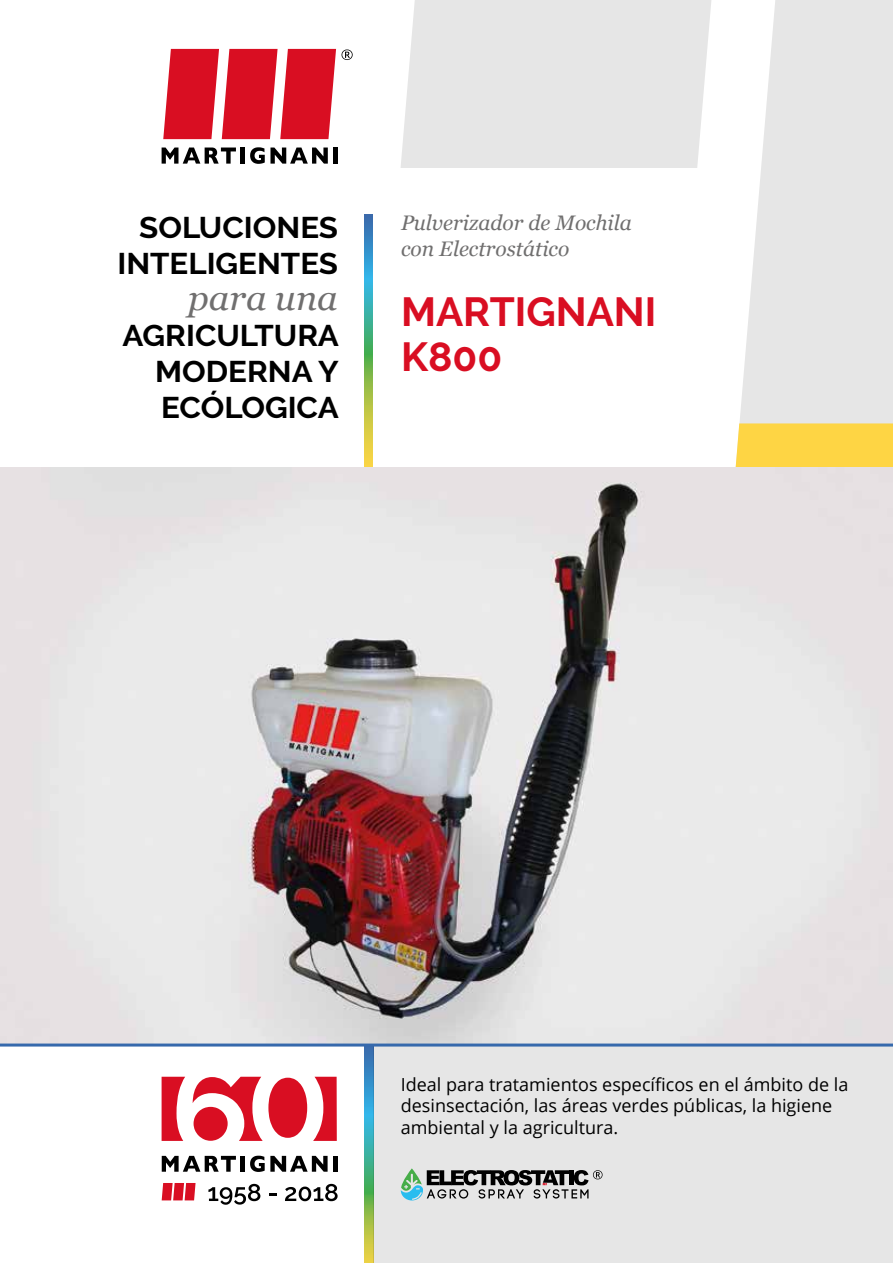
<style>
.page{position:relative;width:893px;height:1263px;background:#fff}
.page>*{position:absolute;margin:0;border:0;box-sizing:border-box;transform-origin:0 0}
.t1{font:700 40.5px/45px "Raleway";color:#d90e22}
.t2{font:italic 34.35px "Georgia";color:#706f6f;scale:1.05 1}
.t3{font:700 29.85px/35.8px "Raleway";color:#000;text-align:right;scale:1.05 1}
.t4{font:italic 21px/25.2px "Georgia";color:#706f6f}
.t5{font:18px/21.6px "Open Sans";color:#000}
</style>
<div class="page">
<svg style="left:735px;top:0;width:158px;height:467px;background:#e9e9e9"></svg>
<svg style="left:370px;top:0;width:341px;height:215px;background:#e9e9e9"></svg>
<svg style="left:162px;top:148px;width:74px;height:16px"></svg>
<hr style="left:241px;top:148px;width:4px;height:16px;background:#000">
<svg style="left:250px;top:147px;width:78px;height:17px"></svg>
<hr style="left:334px;top:148px;width:4px;height:16px;background:#000">
<svg style="left:163px;top:49px;width:190px;height:90px"></svg>
<svg style="left:365px;top:215px;width:8px;height:252px;background:#70b181"></svg>
<div style="left:373px;top:168px;width:357px;height:299px;background:#fff"></div>
<div style="left:736px;top:423px;width:157px;height:44px;background:#fed544"></div>
<img style="left:0;top:467px;width:893px;height:576px">
<svg style="left:365px;top:1046px;width:8px;height:217px;background:#5dab8f"></svg>
<div style="left:373px;top:1044px;width:520px;height:219px;background:#e6e6e6"></div>
<svg style="left:401px;top:1168px;width:202px;height:32px"></svg>
<svg style="left:162px;top:1077px;width:23px;height:64px"></svg>
<svg style="left:313px;top:1077px;width:24px;height:64px"></svg>
<svg style="left:193px;top:1077px;width:114px;height:64px"></svg>
<svg style="left:162px;top:1156px;width:74px;height:16px"></svg>
<hr style="left:241px;top:1156px;width:4px;height:16px;background:#000">
<svg style="left:250px;top:1156px;width:78px;height:16px"></svg>
<div style="left:333px;top:1156px;width:5px;height:16px;background:#000"></div>
<svg style="left:208px;top:1184px;width:52px;height:21px"></svg>
<svg style="left:269px;top:1193px;width:7px;height:2px"></svg>
<svg style="left:285px;top:1184px;width:53px;height:17px"></svg>
<svg style="left:162px;top:1183px;width:34px;height:17px"></svg>
<hr style="left:0;top:1043px;width:893px;height:3px;background:#3669ac">
<h3 class="t3" style="left:117px;top:209px;width:211px;line-height:36.8px">SOLUCIONES<br>INTELIGENTES</h3>
<h2 class="t2" style="left:188px;top:279px;width:144px">para una</h2>
<h3 class="t3" style="left:155px;top:318px;width:176px;text-align:justify;text-indent:-33px">AGRICULTURA MODERNA Y ECÓLOGICA</h3>
<p class="t4" style="left:401px;top:210px;width:232px">Pulverizador de Mochila con Electrostático</p>
<h1 class="t1" style="left:401px;top:289px;width:257px">MARTIGNANI<br>K800</h1>
<p class="t5" style="left:401px;top:1073px;width:449px">Ideal para tratamientos específicos en el ámbito de la desinsectación, las áreas verdes públicas, la higiene ambiental y la agricultura.</p>
</div>
